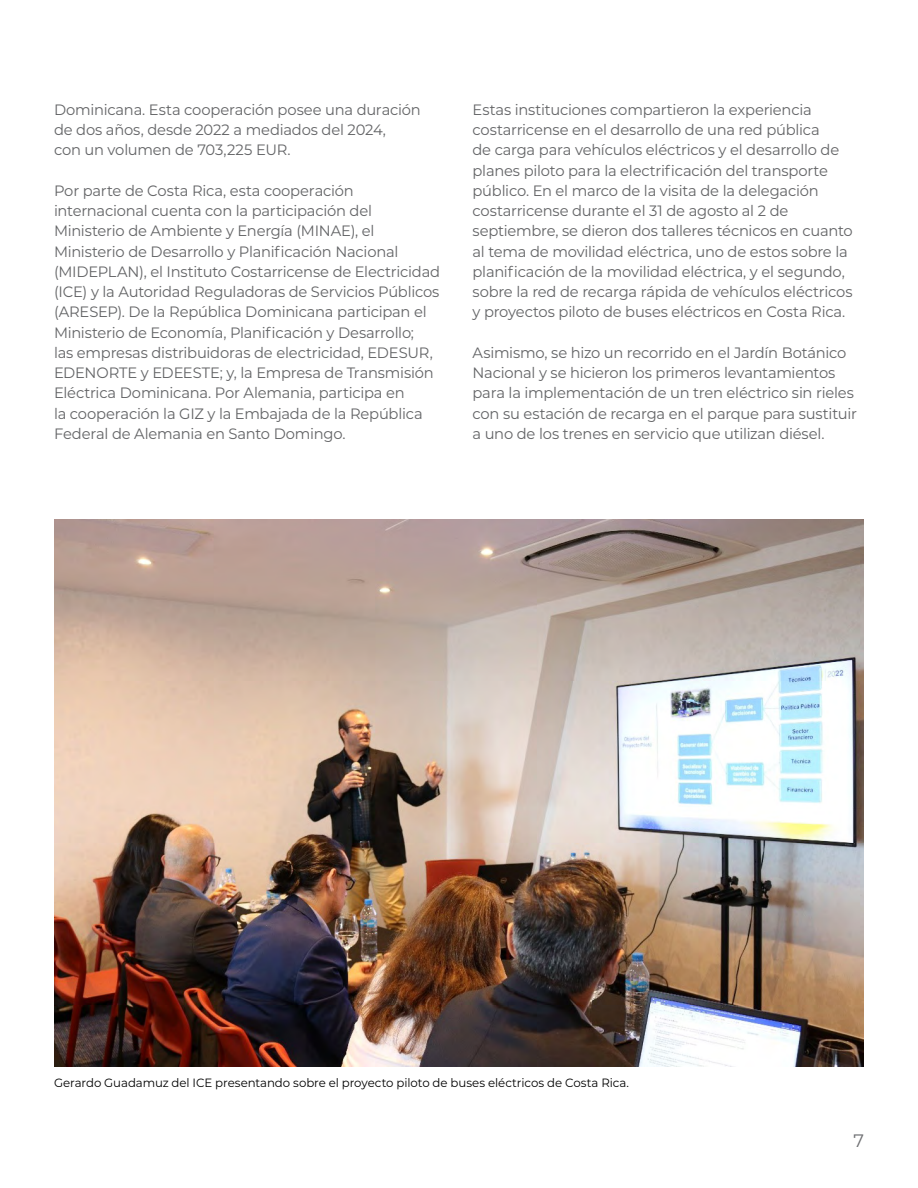
<style>
.page{position:relative;width:918px;height:1188px;background:#fff}
.page>*{position:absolute;margin:0;border:0;box-sizing:border-box;transform-origin:0 0}
.t1{font:18px "Montserrat";color:#6d6e71}
.t2{font:15px/20.2px "Montserrat";letter-spacing:-.015em;color:#636466}
.t3{font:12px "Montserrat";letter-spacing:-.005em;color:#000}
</style>
<div class="page">
<img style="left:54px;top:520px;width:810px;height:546px">
<p class="t2" style="left:54px;top:99px;width:368px">Dominicana. Esta cooperación posee una duración de dos años, desde 2022 a mediados del 2024,<br>con un volumen de 703,225 EUR.</p>
<p class="t2" style="left:54px;top:180px;width:388px">Por parte de Costa Rica, esta cooperación internacional cuenta con la participación del Ministerio de Ambiente y Energía (MINAE), el Ministerio de Desarrollo y Planificación Nacional (MIDEPLAN), el Instituto Costarricense de Electricidad (ICE) y la Autoridad Reguladoras de Servicios Públicos (ARESEP). De la República Dominicana participan el Ministerio de Economía, Planificación y Desarrollo;<br>las empresas distribuidoras de electricidad, EDESUR, EDENORTE y EDEESTE; y, la Empresa de Transmisión Eléctrica Dominicana. Por Alemania, participa en<br>la cooperación la GIZ y la Embajada de la República Federal de Alemania en Santo Domingo.</p>
<p class="t2" style="left:472px;top:99px;width:382px">Estas instituciones compartieron la experiencia costarricense en el desarrollo de una red pública<br>de carga para vehículos eléctricos y el desarrollo de planes piloto para la electrificación del transporte público. En el marco de la visita de la delegación costarricense durante el 31 de agosto al 2 de septiembre, se dieron dos talleres técnicos en cuanto al tema de movilidad eléctrica, uno de estos sobre la planificación de la movilidad eléctrica, y el segundo, sobre la red de recarga rápida de vehículos eléctricos y proyectos piloto de buses eléctricos en Costa Rica.</p>
<p class="t2" style="left:472px;top:342px;width:386px">Asimismo, se hizo un recorrido en el Jardín Botánico Nacional y se hicieron los primeros levantamientos para la implementación de un tren eléctrico sin rieles con su estación de recarga en el parque para sustituir a uno de los trenes en servicio que utilizan diésel.</p>
<p class="t3" style="left:54px;top:1074px;width:577px">Gerardo Guadamuz del ICE presentando sobre el proyecto piloto de buses eléctricos de Costa Rica.</p>
<p class="t1" style="left:853px;top:1128px;width:12px">7</p>
</div>
